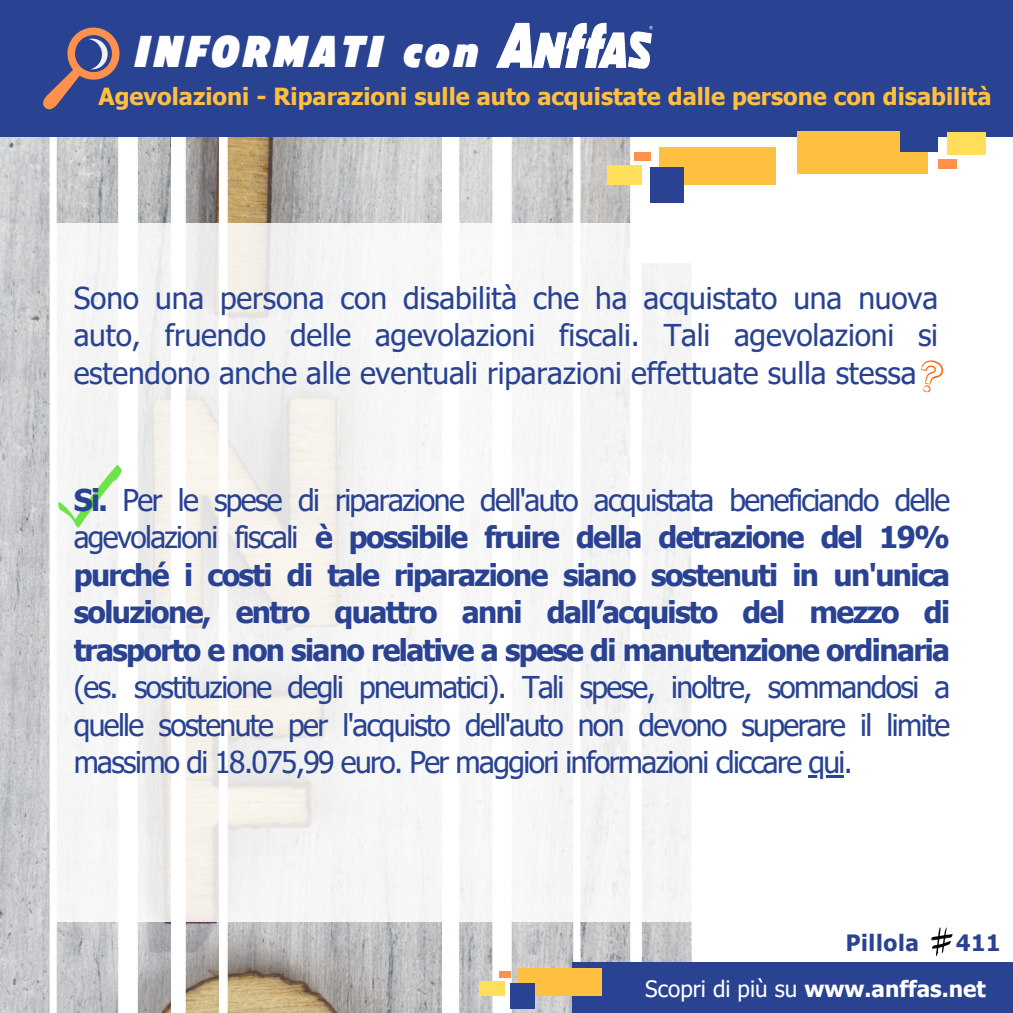
<style>
.page{position:relative;width:1013px;height:1013px;background:#fff}
.page>*{position:absolute;margin:0;border:0;box-sizing:border-box;transform-origin:0 0}
.t1{font:italic 900 44.5px "American Auto";letter-spacing:.07em;color:#fff}
.t2{font:30px/37.5px "Tahoma";letter-spacing:-.03em;color:#294292;text-align:justify}
.t3{font:700 23.62px "Tahoma";color:#ffbf40}
.t4{font:700 22.5px "Tahoma";color:#fff}
.t5{font:700 22.5px "Tahoma";letter-spacing:.03em;color:#294292}
.s1{font-weight:700}
.s2{font-weight:400}
</style>
<div class="page">
<img style="left:0;top:136px;width:691px;height:876px">
<div style="left:0;top:0;width:1012px;height:136px;background:#294292"></div>
<div style="left:572px;top:962px;width:440px;height:50px;background:#294292"></div>
<div style="left:517px;top:968px;width:85px;height:27px;background:#ffbf40"></div>
<div style="left:510px;top:982px;width:25px;height:26px;background:#294292"></div>
<div style="left:498px;top:971px;width:12px;height:6px;background:#ff914d"></div>
<div style="left:479px;top:981px;width:25px;height:14px;background:#ffde59"></div>
<svg style="left:931px;top:927px;width:21px;height:29px"></svg>
<svg style="left:43px;top:27px;width:77px;height:83px"></svg>
<img style="left:496px;top:22px;width:157px;height:47px">
<div style="left:797px;top:132px;width:131px;height:42px;background:#ffbf40"></div>
<div style="left:900px;top:112px;width:38px;height:40px;background:#294292"></div>
<div style="left:938px;top:159px;width:18px;height:10px;background:#ff914d"></div>
<div style="left:947px;top:132px;width:39px;height:22px;background:#ffde59"></div>
<div style="left:659px;top:147px;width:116px;height:38px;background:#ffbf40"></div>
<div style="left:650px;top:167px;width:34px;height:35px;background:#294292"></div>
<div style="left:634px;top:152px;width:16px;height:8px;background:#ff914d"></div>
<div style="left:607px;top:165px;width:35px;height:20px;background:#ffde59"></div>
<div style="left:51px;top:223px;width:920px;height:698px;background:linear-gradient(to right,#f2f1f0,#fff)"></div>
<svg style="left:916px;top:357px;width:29px;height:38px"></svg>
<svg style="left:58px;top:464px;width:65px;height:64px"></svg>
<hr style="left:808px;top:775px;width:35px;height:3px;background:#294292">
<h3 class="t1" style="left:134px;top:32px;width:346px">INFORMATI con</h3>
<p class="t3" style="left:98px;top:81px;width:894px">Agevolazioni - Riparazioni sulle auto acquistate dalle persone con disabilità</p>
<h2 class="t2" style="left:74px;top:278px;width:865px">Sono una persona con disabilità che ha acquistato una nuova auto, fruendo delle agevolazioni fiscali. Tali agevolazioni si estendono anche alle eventuali riparazioni effettuate sulla stessa</h2>
<p class="t2" style="left:74px;top:480px;width:878px"><span class="s1">Si.</span> Per le spese di riparazione dell'auto acquistata beneficiando delle agevolazioni fiscali <span class="s1">è possibile fruire della detrazione del 19% purché i costi di tale riparazione siano sostenuti in un'unica soluzione, entro quattro anni dall’acquisto del mezzo di trasporto e non siano relative a spese di manutenzione ordinaria </span>(es. sostituzione degli pneumatici). Tali spese, inoltre, sommandosi a quelle sostenute per l'acquisto dell'auto non devono superare il limite massimo di 18.075,99 euro. Per maggiori informazioni cliccare qui.</p>
<p class="t5" style="left:845px;top:928px;width:75px">Pillola</p>
<p class="t5" style="left:956px;top:928px;width:46px">411</p>
<p class="t4" style="left:645px;top:974px;width:342px"><span class="s2">Scopri di più su</span> www.anffas.net</p>
</div>
